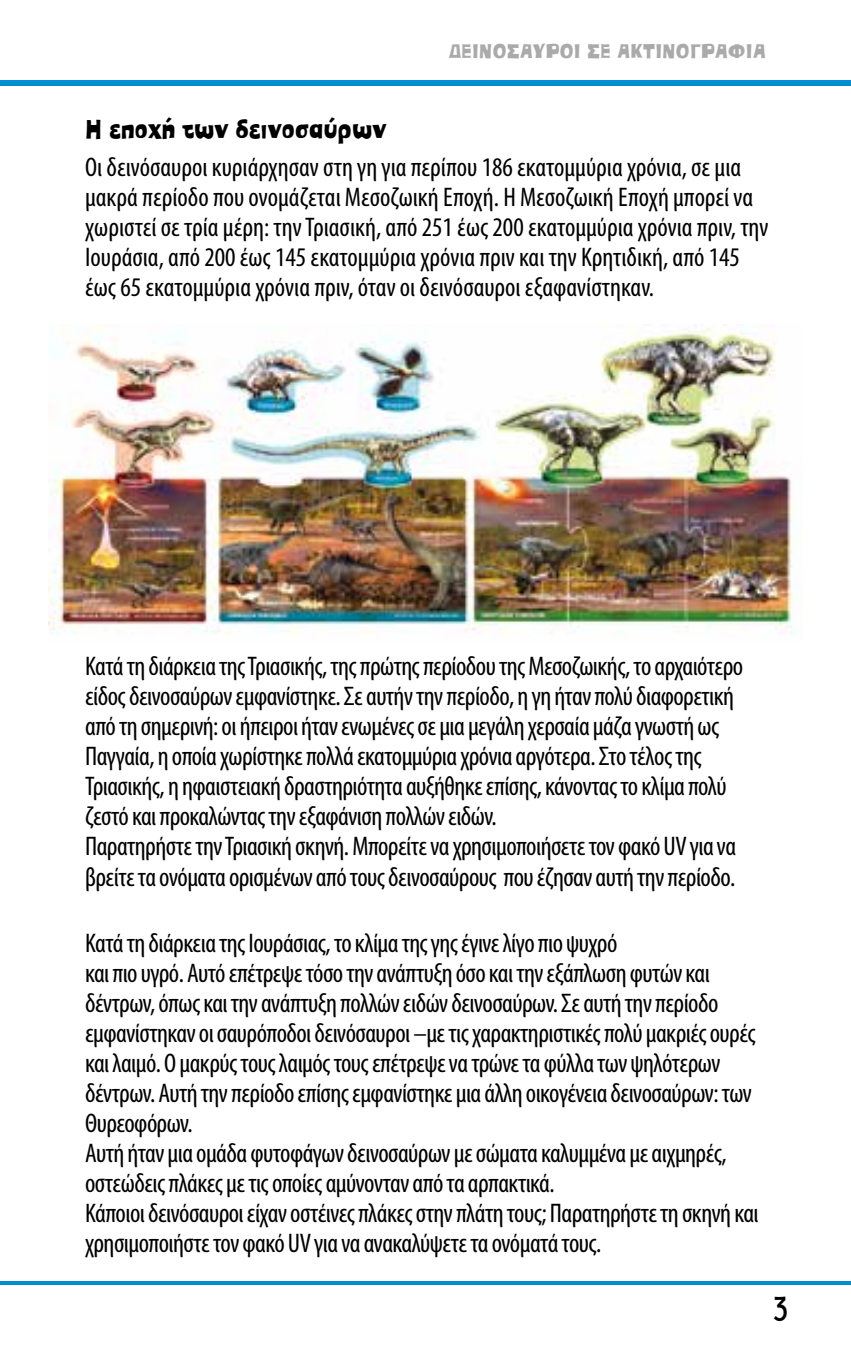
<style>
.page{position:relative;width:851px;height:1361px;background:#fff}
.page>*{position:absolute;margin:0;border:0;box-sizing:border-box;transform-origin:0 0}
.t1{font:condensed 27px/30px "Myriad Pro";letter-spacing:-.02em;color:#000}
.t2{font:condensed 27px/30px "Myriad Pro";color:#000}
.t3{font:900 27px "PF Cereal";letter-spacing:-.01em;color:#000;scale:.96 1}
.t4{font:24.9px "KG She Persisted";color:#000}
.t5{font:900 21px "PF Cereal";color:#aaa}
</style>
<div class="page">
<div style="left:0;top:80px;width:850px;height:5px;background:#008dd1"></div>
<hr style="left:0;top:1281px;width:850px;height:3px;background:#008dd1">
<img style="left:49px;top:325px;width:747px;height:309px">
<p class="t5" style="left:448px;top:40px;width:318px">ΔΕΙΝΟΣΑΥΡΟΙ ΣΕ ΑΚΤΙΝΟΓΡΑΦΙΑ</p>
<p class="t3" style="left:85px;top:115px;width:315px">Η εποχή των δεινοσαύρων</p>
<p class="t2" style="left:85px;top:153px;width:684px">Οι δεινόσαυροι κυριάρχησαν στη γη για περίπου 186 εκατομμύρια χρόνια, σε μια μακρά περίοδο που ονομάζεται Μεσοζωική Εποχή. Η Μεσοζωική Εποχή μπορεί να χωριστεί σε τρία μέρη: την Τριασική, από 251 έως 200 εκατομμύρια χρόνια πριν, την Ιουράσια, από 200 έως 145 εκατομμύρια χρόνια πριν και την Κρητιδική, από 145 έως 65 εκατομμύρια χρόνια πριν, όταν οι δεινόσαυροι εξαφανίστηκαν.</p>
<p class="t1" style="left:85px;top:652px;width:659px">Κατά τη διάρκεια της Τριασικής, της πρώτης περίοδου της Μεσοζωικής, το αρχαιότερο είδος δεινοσαύρων εμφανίστηκε. Σε αυτήν την περίοδο, η γη ήταν πολύ διαφορετική από τη σημερινή: οι ήπειροι ήταν ενωμένες σε μια μεγάλη χερσαία μάζα γνωστή ως Παγγαία, η οποία χωρίστηκε πολλά εκατομμύρια χρόνια αργότερα. Στο τέλος της Τριασικής, η ηφαιστειακή δραστηριότητα αυξήθηκε επίσης, κάνοντας το κλίμα πολύ ζεστό και προκαλώντας την εξαφάνιση πολλών ειδών.<br>Παρατηρήστε την Τριασική σκηνή. Μπορείτε να χρησιμοποιήσετε τον φακό UV για να βρείτε τα ονόματα ορισμένων από τους δεινοσαύρους που έζησαν αυτή την περίοδο.</p>
<p class="t1" style="left:85px;top:928px;width:675px">Κατά τη διάρκεια της Ιουράσιας, το κλίμα της γης έγινε λίγο πιο ψυχρό<br>και πιο υγρό. Αυτό επέτρεψε τόσο την ανάπτυξη όσο και την εξάπλωση φυτών και δέντρων, όπως και την ανάπτυξη πολλών ειδών δεινοσαύρων. Σε αυτή την περίοδο εμφανίστηκαν οι σαυρόποδοι δεινόσαυροι –με τις χαρακτηριστικές πολύ μακριές ουρές και λαιμό. Ο μακρύς τους λαιμός τους επέτρεψε να τρώνε τα φύλλα των ψηλότερων δέντρων. Αυτή την περίοδο επίσης εμφανίστηκε μια άλλη οικογένεια δεινοσαύρων: των Θυρεοφόρων.<br>Αυτή ήταν μια ομάδα φυτοφάγων δεινοσαύρων με σώματα καλυμμένα με αιχμηρές, οστεώδεις πλάκες με τις οποίες αμύνονταν από τα αρπακτικά.<br>Κάποιοι δεινόσαυροι είχαν οστέινες πλάκες στην πλάτη τους; Παρατηρήστε τη σκηνή και χρησιμοποιήστε τον φακό UV για να ανακαλύψετε τα ονόματά τους.</p>
<p class="t4" style="left:773px;top:1290px;width:15px">3</p>
</div>
